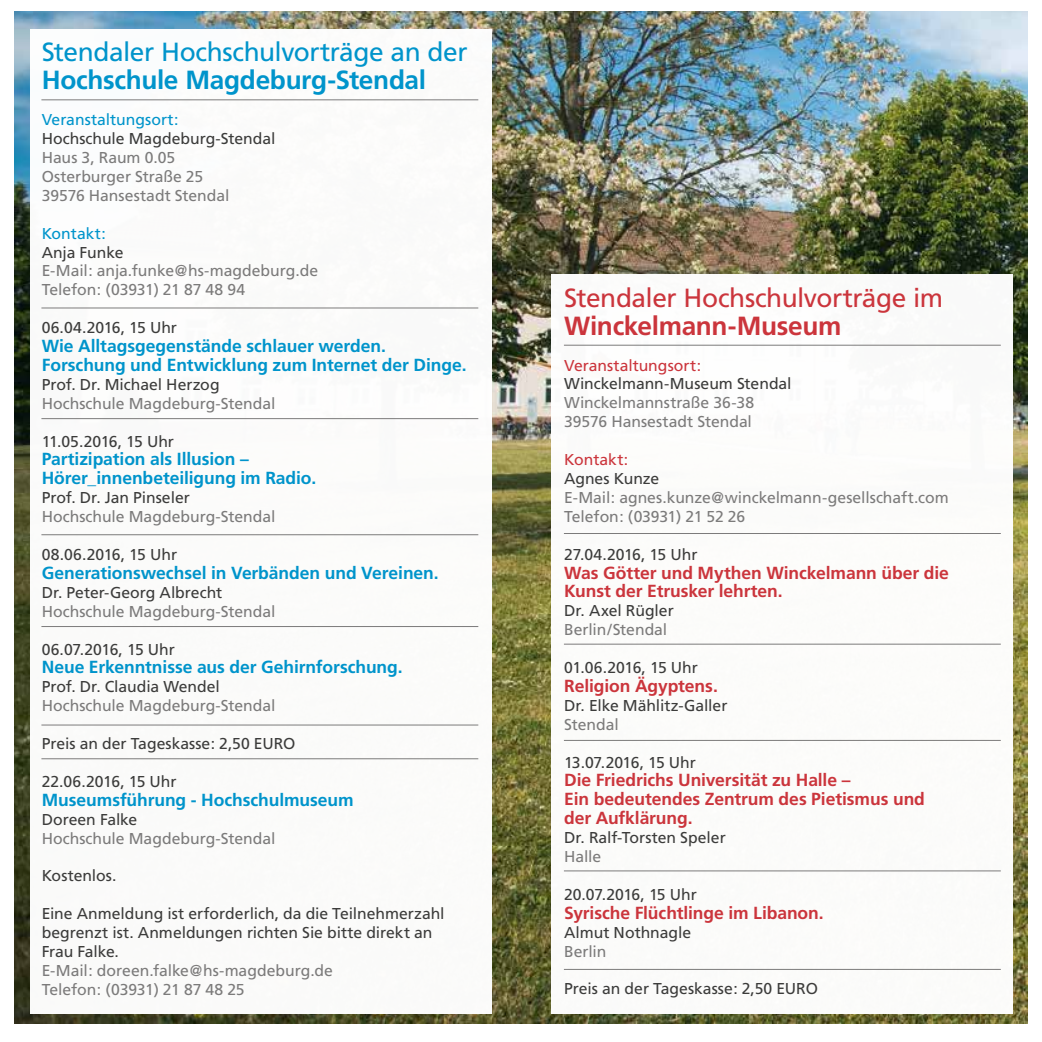
<style>
.page{position:relative;width:1042px;height:1042px;background:#fff}
.page>*{position:absolute;margin:0;border:0;box-sizing:border-box;transform-origin:0 0}
.t1{font:26.25px "Frutiger";letter-spacing:-.015em;color:#0094cb}
.t2{font:26.25px "Frutiger";letter-spacing:-.02em;color:#cb353c}
.t3{font:700 26.25px "Frutiger CE";letter-spacing:-.01em;color:#0094cb}
.t4{font:700 26.25px "Frutiger";letter-spacing:-.015em;color:#cb353c}
.t5{font:700 17.5px/18.9px "Frutiger CE";letter-spacing:-.005em;color:#0094cb}
.t6{font:700 17.5px/18.9px "Frutiger CE";letter-spacing:-.005em;color:#cb353c}
.t7{font:15.75px/18.9px "Frutiger";letter-spacing:-.005em;color:#3c3c3b}
.t8{font:15.75px/18.9px "Frutiger";letter-spacing:-.005em;color:#7c7b7b}
.t9{font:15.75px "Frutiger";color:#0094cb}
.t10{font:15.75px "Frutiger";color:#cb353c}
.t11{font:15.75px "Frutiger";letter-spacing:-.025em;color:#3c3c3b}
</style>
<div class="page">
<img style="left:15px;top:11px;width:1012px;height:1012px">
<div style="left:30px;top:30px;width:461px;height:984px;background:#fff"></div>
<hr style="left:41px;top:99px;width:437px;height:1px;background:#7c7b7b">
<hr style="left:41px;top:418px;width:437px;height:1px;background:#7c7b7b">
<hr style="left:41px;top:308px;width:437px;height:1px;background:#7c7b7b">
<hr style="left:41px;top:626px;width:437px;height:1px;background:#7c7b7b">
<hr style="left:41px;top:758px;width:437px;height:1px;background:#7c7b7b">
<hr style="left:41px;top:725px;width:437px;height:1px;background:#7c7b7b">
<div style="left:551px;top:274px;width:461px;height:740px;background:#fff"></div>
<hr style="left:564px;top:969px;width:437px;height:1px;background:#7c7b7b">
<hr style="left:564px;top:870px;width:437px;height:1px;background:#7c7b7b">
<hr style="left:564px;top:740px;width:437px;height:1px;background:#7c7b7b">
<hr style="left:564px;top:644px;width:437px;height:1px;background:#7c7b7b">
<hr style="left:564px;top:533px;width:437px;height:1px;background:#7c7b7b">
<hr style="left:564px;top:345px;width:437px;height:1px;background:#7c7b7b">
<hr style="left:41px;top:534px;width:437px;height:1px;background:#7c7b7b">
<h1 class="t1" style="left:42px;top:37px;width:427px">Stendaler Hochschulvorträge an der</h1>
<h1 class="t3" style="left:42px;top:64px;width:386px">Hochschule Magdeburg-Stendal</h1>
<p class="t9" style="left:42px;top:110px;width:138px">Veranstaltungsort:</p>
<p class="t7" style="left:42px;top:129px;width:235px">Hochschule Magdeburg-Stendal</p>
<p class="t8" style="left:42px;top:148px;width:189px">Haus 3, Raum 0.05<br>Osterburger Straße 25<br>39576 Hansestadt Stendal</p>
<p class="t9" style="left:42px;top:224px;width:66px">Kontakt:</p>
<p class="t7" style="left:42px;top:243px;width:83px">Anja Funke</p>
<p class="t8" style="left:42px;top:262px;width:278px">E-Mail: anja.funke@hs-magdeburg.de<br>Telefon: (03931) 21 87 48 94</p>
<p class="t7" style="left:42px;top:318px;width:137px">06.04.2016, 15 Uhr</p>
<p class="t5" style="left:42px;top:336px;width:426px">Wie Alltagsgegenstände schlauer werden.<br>Forschung und Entwicklung zum Internet der Dinge.</p>
<p class="t7" style="left:42px;top:375px;width:179px">Prof. Dr. Michael Herzog</p>
<p class="t8" style="left:42px;top:394px;width:235px">Hochschule Magdeburg-Stendal</p>
<p class="t7" style="left:42px;top:432px;width:134px">11.05.2016, 15 Uhr</p>
<p class="t5" style="left:42px;top:450px;width:276px">Partizipation als Illusion –<br>Hörer_innenbeteiligung im Radio.</p>
<p class="t7" style="left:42px;top:488px;width:150px">Prof. Dr. Jan Pinseler</p>
<p class="t8" style="left:42px;top:507px;width:235px">Hochschule Magdeburg-Stendal</p>
<p class="t7" style="left:42px;top:545px;width:137px">08.06.2016, 15 Uhr</p>
<p class="t5" style="left:42px;top:563px;width:399px">Generationswechsel in Verbänden und Vereinen.</p>
<p class="t7" style="left:42px;top:583px;width:182px">Dr. Peter-Georg Albrecht</p>
<p class="t8" style="left:42px;top:602px;width:235px">Hochschule Magdeburg-Stendal</p>
<p class="t7" style="left:42px;top:640px;width:135px">06.07.2016, 15 Uhr</p>
<p class="t5" style="left:42px;top:658px;width:363px">Neue Erkenntnisse aus der Gehirnforschung.</p>
<p class="t7" style="left:42px;top:677px;width:180px">Prof. Dr. Claudia Wendel</p>
<p class="t8" style="left:42px;top:696px;width:235px">Hochschule Magdeburg-Stendal</p>
<p class="t7" style="left:42px;top:734px;width:255px">Preis an der Tageskasse: 2,50 EURO</p>
<p class="t7" style="left:42px;top:772px;width:136px">22.06.2016, 15 Uhr</p>
<p class="t5" style="left:42px;top:790px;width:313px">Museumsführung - Hochschulmuseum</p>
<p class="t7" style="left:42px;top:810px;width:97px">Doreen Falke</p>
<p class="t8" style="left:42px;top:829px;width:235px">Hochschule Magdeburg-Stendal</p>
<p class="t7" style="left:42px;top:866px;width:76px">Kostenlos.</p>
<p class="t7" style="left:42px;top:904px;width:404px">Eine Anmeldung ist erforderlich, da die Teilnehmerzahl begrenzt ist. Anmeldungen richten Sie bitte direkt an<br>Frau Falke.</p>
<p class="t8" style="left:42px;top:961px;width:293px">E-Mail: doreen.falke@hs-magdeburg.de<br>Telefon: (03931) 21 87 48 25</p>
<h1 class="t2" style="left:564px;top:282px;width:380px">Stendaler Hochschulvorträge im</h1>
<h1 class="t4" style="left:564px;top:310px;width:279px">Winckelmann-Museum</h1>
<p class="t10" style="left:564px;top:356px;width:138px">Veranstaltungsort:</p>
<p class="t7" style="left:564px;top:375px;width:229px">Winckelmann-Museum Stendal</p>
<p class="t8" style="left:564px;top:393px;width:192px">Winckelmannstraße 36-38<br>39576 Hansestadt Stendal</p>
<p class="t10" style="left:564px;top:450px;width:66px">Kontakt:</p>
<p class="t7" style="left:564px;top:469px;width:96px">Agnes Kunze</p>
<p class="t8" style="left:564px;top:488px;width:386px">E-Mail: agnes.kunze@winckelmann-gesellschaft.com<br>Telefon: (03931) 21 52 26</p>
<p class="t7" style="left:564px;top:545px;width:135px">27.04.2016, 15 Uhr</p>
<p class="t6" style="left:564px;top:563px;width:386px">Was Götter und Mythen Winckelmann über die<br>Kunst der Etrusker lehrten.</p>
<p class="t7" style="left:564px;top:601px;width:111px">Dr. Axel Rügler</p>
<p class="t8" style="left:564px;top:620px;width:105px">Berlin/Stendal</p>
<p class="t7" style="left:564px;top:658px;width:135px">01.06.2016, 15 Uhr</p>
<p class="t6" style="left:564px;top:676px;width:155px">Religion Ägyptens.</p>
<p class="t7" style="left:564px;top:696px;width:165px">Dr. Elke Mählitz-Galler</p>
<p class="t8" style="left:564px;top:715px;width:56px">Stendal</p>
<p class="t11" style="left:564px;top:753px;width:133px">13.07.2016, 15 Uhr</p>
<p class="t6" style="left:564px;top:771px;width:362px">Die Friedrichs Universität zu Halle –<br>Ein bedeutendes Zentrum des Pietismus und der Aufklärung.</p>
<p class="t7" style="left:564px;top:828px;width:163px">Dr. Ralf-Torsten Speler</p>
<p class="t8" style="left:564px;top:847px;width:39px">Halle</p>
<p class="t7" style="left:564px;top:885px;width:134px">20.07.2016, 15 Uhr</p>
<p class="t6" style="left:564px;top:903px;width:261px">Syrische Flüchtlinge im Libanon.</p>
<p class="t7" style="left:564px;top:923px;width:128px">Almut Nothnagle</p>
<p class="t8" style="left:564px;top:942px;width:44px">Berlin</p>
<p class="t7" style="left:564px;top:979px;width:255px">Preis an der Tageskasse: 2,50 EURO</p>
</div>
